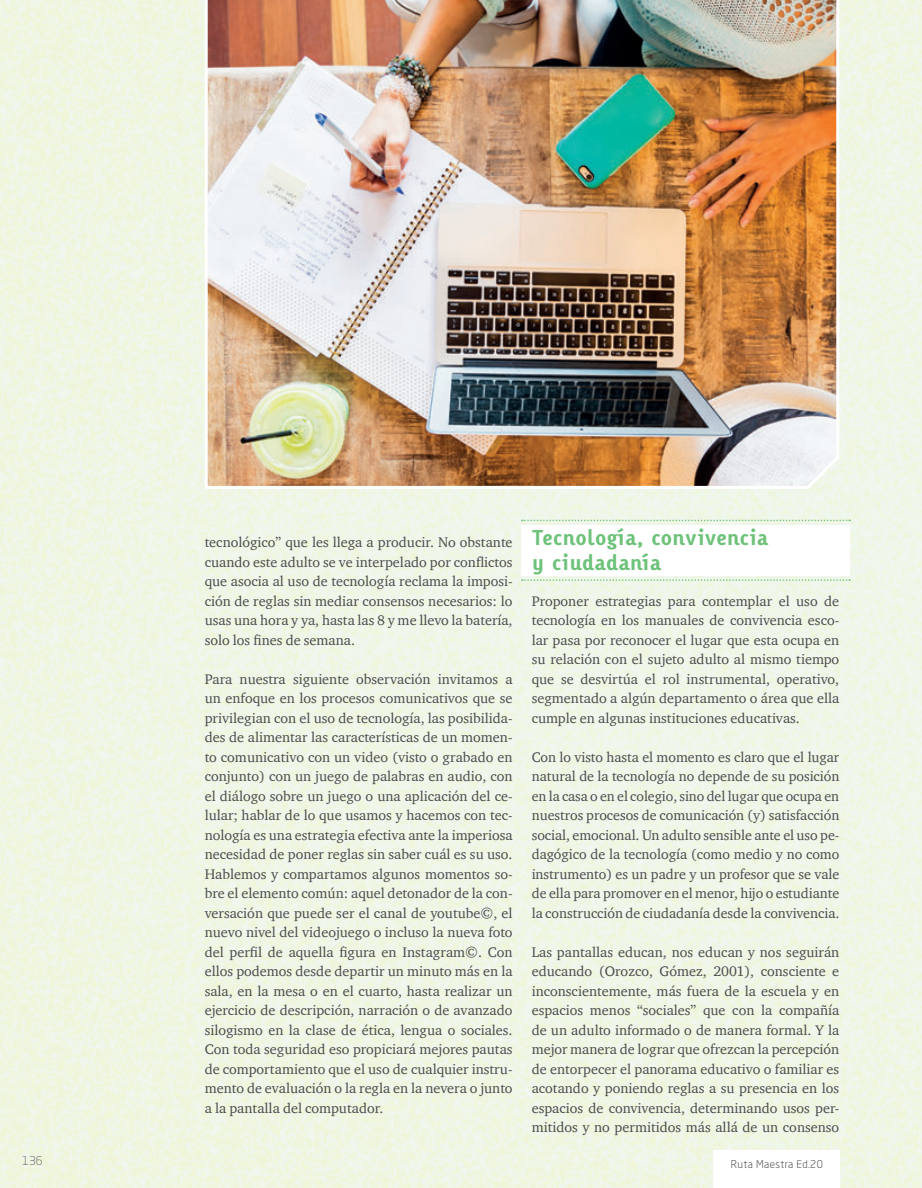
<style>
.page{position:relative;width:922px;height:1188px;background:#eff6e6}
.page>*{position:absolute;margin:0;border:0;box-sizing:border-box;transform-origin:0 0}
.t1{font:700 21px/25.2px "Karbid";color:#6dc279}
.t2{font:14.25px/19.5px "Charter ITC";color:#4b4c4d;text-align:justify}
.t3{font:300 12px "Neo Sans Pro";color:#57585a}
.t4{font:300 10.5px "Neo Sans Pro";letter-spacing:.04em;color:#231f20}
</style>
<div class="page">
<div style="left:521px;top:525px;width:329px;height:51px;background:#fff"></div>
<svg style="left:522px;top:520px;width:328px;height:1px"></svg>
<svg style="left:522px;top:579px;width:328px;height:2px"></svg>
<img style="left:203px;top:0;width:638px;height:490px">
<div style="left:714px;top:1151px;width:126px;height:37px;background:#fff"></div>
<p class="t2" style="left:205px;top:532px;width:309px">tecnológico” que les llega a producir. No obstante cuando este adulto se ve interpelado por conflictos que asocia al uso de tecnología reclama la imposi&shy;ción de reglas sin mediar consensos necesarios: lo usas una hora y ya, hasta las 8 y me llevo la batería, solo los fines de semana.</p>
<p class="t2" style="left:205px;top:669px;width:309px">Para nuestra siguiente observación invitamos a un enfoque en los procesos comunicativos que se privilegian con el uso de tecnología, las posibilida&shy;des de alimentar las características de un momen&shy;to comunicativo con un video (visto o grabado en conjunto) con un juego de palabras en audio, con el diálogo sobre un juego o una aplicación del ce&shy;lular; hablar de lo que usamos y hacemos con tec&shy;nología es una estrategia efectiva ante la imperiosa necesidad de poner reglas sin saber cuál es su uso.<br>Hablemos y compartamos algunos momentos so&shy;bre el elemento común: aquel detonador de la con&shy;versación que puede ser el canal de youtube©, el nuevo nivel del videojuego o incluso la nueva foto del perfil de aquella figura en Instagram©. Con ellos podemos desde departir un minuto más en la sala, en la mesa o en el cuarto, hasta realizar un ejercicio de descripción, narración o de avanzado silogismo en la clase de ética, lengua o sociales.<br>Con toda seguridad eso propiciará mejores pautas de comportamiento que el uso de cualquier instru&shy;mento de evaluación o la regla en la nevera o junto a la pantalla del computador.</p>
<h1 class="t1" style="left:532px;top:524px;width:238px">Tecnología, convivencia y ciudadanía</h1>
<p class="t2" style="left:532px;top:591px;width:309px">Proponer estrategias para contemplar el uso de tecnología en los manuales de convivencia esco&shy;lar pasa por reconocer el lugar que esta ocupa en su relación con el sujeto adulto al mismo tiempo que se desvirtúa el rol instrumental, operativo, segmentado a algún departamento o área que ella cumple en algunas instituciones educativas.</p>
<p class="t2" style="left:532px;top:747px;width:309px">Con lo visto hasta el momento es claro que el lugar natural de la tecnología no depende de su posición en la casa o en el colegio, sino del lugar que ocupa en nuestros procesos de comunicación (y) satisfacción social, emocional. Un adulto sensible ante el uso pe&shy;dagógico de la tecnología (como medio y no como instrumento) es un padre y un profesor que se vale de ella para promover en el menor, hijo o estudiante la construcción de ciudadanía desde la convivencia.</p>
<p class="t2" style="left:532px;top:942px;width:309px">Las pantallas educan, nos educan y nos seguirán educando (Orozco, Gómez, 2001), consciente e inconscientemente, más fuera de la escuela y en espacios menos “sociales” que con la compañía de un adulto informado o de manera formal. Y la mejor manera de lograr que ofrezcan la percepción de entorpecer el panorama educativo o familiar es acotando y poniendo reglas a su presencia en los espacios de convivencia, determinando usos per&shy;mitidos y no permitidos más allá de un consenso</p>
<p class="t3" style="left:22px;top:1153px;width:22px">136</p>
<p class="t4" style="left:731px;top:1157px;width:94px">Ruta Maestra Ed.20</p>
</div>
